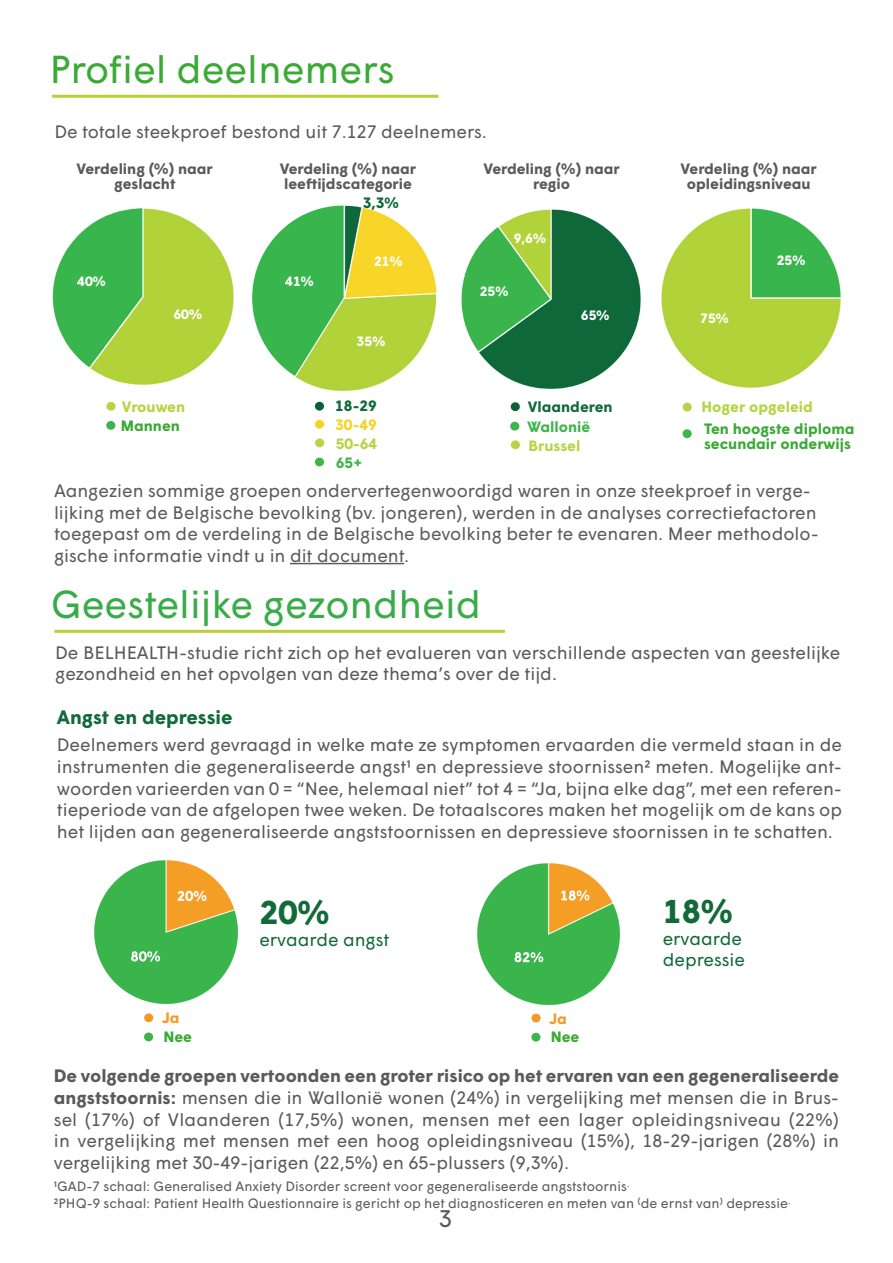
<style>
.page{position:relative;width:893px;height:1263px;background:#fff}
.page>*{position:absolute;margin:0;border:0;box-sizing:border-box;transform-origin:0 0}
.t1{font:39px "Wigrum";color:#39ab49}
.t2{font:39px "Wigrum";color:#3aaa35}
.t3{font:700 33px "Wigrum";color:#126a39}
.t4{font:24px "Wigrum";color:#58595b}
.t5{font:700 19.5px "Wigrum";color:#126a3a}
.t6{font:18px/21.6px "Wigrum";color:#5a595c;text-align:justify}
.t7{font:18px/21.6px "Wigrum";color:#5a5b5d}
.t8{font:18px/21.6px "Wigrum";color:#126a39}
.t9{font:700 15px/15px "Wigrum";color:#5a595c;text-align:center}
.t10{font:700 15px/15px "Wigrum";color:#3aaa35}
.t11{font:700 15px "Wigrum";color:#b5d442}
.t12{font:700 15px "Wigrum";color:#116a3a}
.t13{font:700 15px "Wigrum";color:#b7d446}
.t14{font:700 15px "Wigrum";color:#3fb64c}
.t15{font:700 15px "Wigrum";color:#f5d423}
.t16{font:700 15px "Wigrum";color:#f49923}
.t17{font:13.5px "Wigrum";color:#5a595c}
.t18{font:700 13.5px "Wigrum";color:#fff}
.s1{font-weight:700}
</style>
<div class="page">
<hr style="left:52px;top:95px;width:386px;height:3px;background:#bccf35">
<img style="left:52px;top:208px;width:182px;height:177px">
<img style="left:461px;top:209px;width:180px;height:180px">
<img style="left:661px;top:208px;width:180px;height:180px">
<hr style="left:290px;top:563px;width:114px;height:1px;background:#5a5b5d">
<div style="left:106px;top:402px;width:10px;height:9px;background:#b7d446;border-radius:50%"></div>
<div style="left:106px;top:421px;width:9px;height:9px;background:#3cb54b;border-radius:50%"></div>
<div style="left:683px;top:403px;width:9px;height:8px;background:#b7d446;border-radius:50%"></div>
<div style="left:683px;top:429px;width:9px;height:9px;background:#3cb54b;border-radius:50%"></div>
<div style="left:315px;top:438px;width:9px;height:9px;background:#b7d446;border-radius:50%"></div>
<div style="left:315px;top:458px;width:9px;height:8px;background:#3cb54b;border-radius:50%"></div>
<div style="left:511px;top:440px;width:9px;height:9px;background:#b7d446;border-radius:50%"></div>
<div style="left:510px;top:422px;width:9px;height:9px;background:#3cb54b;border-radius:50%"></div>
<img style="left:252px;top:205px;width:185px;height:185px">
<div style="left:315px;top:420px;width:9px;height:9px;background:#f5d423;border-radius:50%"></div>
<div style="left:315px;top:402px;width:9px;height:9px;background:#0b6135;border-radius:50%"></div>
<div style="left:511px;top:402px;width:9px;height:9px;background:#0b6135;border-radius:50%"></div>
<hr style="left:54px;top:630px;width:451px;height:3px;background:#bccf35">
<img style="left:94px;top:860px;width:144px;height:144px">
<div style="left:144px;top:1013px;width:9px;height:9px;background:#f49923;border-radius:50%"></div>
<div style="left:144px;top:1032px;width:9px;height:9px;background:#3cb54b;border-radius:50%"></div>
<div style="left:531px;top:1014px;width:10px;height:8px;background:#f49923;border-radius:50%"></div>
<div style="left:531px;top:1033px;width:9px;height:8px;background:#3cb54b;border-radius:50%"></div>
<img style="left:477px;top:863px;width:143px;height:142px">
<p class="t2" style="left:49px;top:40px;width:347px">Profiel deelnemers</p>
<p class="t6" style="left:54px;top:120px;width:434px">De totale steekproef bestond uit 7.127 deelnemers.</p>
<p class="t9" style="left:77px;top:160px;width:138px">Verdeling (%) naar geslacht</p>
<p class="t9" style="left:280px;top:160px;width:138px;text-align:left">Verdeling (%) naar leeftijdscategorie</p>
<p class="t9" style="left:483px;top:160px;width:138px">Verdeling (%) naar regio</p>
<p class="t18" style="left:77px;top:271px;width:30px">40%</p>
<p class="t18" style="left:173px;top:304px;width:30px">60%</p>
<p class="t18" style="left:285px;top:271px;width:30px">41%</p>
<p class="t12" style="left:363px;top:191px;width:38px">3,3%</p>
<p class="t18" style="left:374px;top:251px;width:30px">21%</p>
<p class="t18" style="left:357px;top:331px;width:30px">35%</p>
<p class="t11" style="left:122px;top:395px;width:65px">Vrouwen</p>
<p class="t12" style="left:335px;top:395px;width:43px">18-29</p>
<p class="t15" style="left:335px;top:414px;width:43px">30-49</p>
<p class="t13" style="left:336px;top:432px;width:43px">50-64</p>
<p class="t14" style="left:336px;top:451px;width:28px">65+</p>
<p class="t10" style="left:121px;top:417px;width:60px">Mannen</p>
<p class="t18" style="left:514px;top:228px;width:34px">9,6%</p>
<p class="t18" style="left:480px;top:281px;width:30px">25%</p>
<p class="t18" style="left:581px;top:305px;width:30px">65%</p>
<p class="t12" style="left:528px;top:395px;width:86px">Vlaanderen</p>
<p class="t13" style="left:528px;top:434px;width:53px">Brussel</p>
<p class="t14" style="left:527px;top:415px;width:65px">Wallonië</p>
<p class="t9" style="left:681px;top:160px;width:138px">Verdeling (%) naar opleidingsniveau</p>
<p class="t18" style="left:700px;top:308px;width:30px">75%</p>
<p class="t18" style="left:777px;top:250px;width:30px">25%</p>
<p class="t11" style="left:702px;top:396px;width:113px">Hoger opgeleid</p>
<p class="t10" style="left:704px;top:420px;width:152px">Ten hoogste diploma secundair onderwijs</p>
<p class="t7" style="left:54px;top:479px;width:758px">Aangezien sommige groepen ondervertegenwoordigd waren in onze steekproef in verge-</p>
<p class="t7" style="left:54px;top:500px;width:766px">lijking met de Belgische bevolking (bv. jongeren), werden in de analyses correctiefactoren toegepast om de verdeling in de Belgische bevolking beter te evenaren. Meer methodolo&shy;gische informatie vindt u in dit document.</p>
<p class="t1" style="left:51px;top:575px;width:432px">Geestelijke gezondheid</p>
<p class="t6" style="left:55px;top:640px;width:786px">De BELHEALTH-studie richt zich op het evalueren van verschillende aspecten van geestelijke gezondheid en het opvolgen van deze thema’s over de tijd.</p>
<p class="t5" style="left:57px;top:702px;width:177px">Angst en depressie</p>
<p class="t6" style="left:57px;top:733px;width:787px">Deelnemers werd gevraagd in welke mate ze symptomen ervaarden die vermeld staan in de instrumenten die gegeneraliseerde angst1 en depressieve stoornissen2 meten. Mogelijke ant&shy;woorden varieerden van 0 = “Nee, helemaal niet” tot 4 = “Ja, bijna elke dag”, met een referen&shy;tieperiode van de afgelopen twee weken. De totaalscores maken het mogelijk om de kans op het lijden aan gegeneraliseerde angststoornissen en depressieve stoornissen in te schatten.</p>
<p class="t16" style="left:162px;top:1007px;width:19px">Ja</p>
<p class="t10" style="left:163px;top:1028px;width:30px">Nee</p>
<p class="t3" style="left:259px;top:887px;width:72px">20%</p>
<p class="t8" style="left:259px;top:927px;width:131px">ervaarde angst</p>
<p class="t16" style="left:549px;top:1007px;width:19px">Ja</p>
<p class="t10" style="left:551px;top:1028px;width:30px">Nee</p>
<p class="t3" style="left:663px;top:886px;width:72px">18%</p>
<p class="t8" style="left:663px;top:926px;width:84px">ervaarde depressie</p>
<p class="t6" style="left:54px;top:1064px;width:787px"><span class="s1">De volgende groepen vertoonden een groter risico op het ervaren van een gegeneraliseerde angststoornis:</span> mensen die in Wallonië wonen (24%) in vergelijking met mensen die in Brus&shy;sel (17%) of Vlaanderen (17,5%) wonen, mensen met een lager opleidingsniveau (22%) in vergelijking met mensen met een hoog opleidingsniveau (15%), 18-29-jarigen (28%) in vergelijking met 30-49-jarigen (22,5%) en 65-plussers (9,3%).</p>
<p class="t17" style="left:54px;top:1176px;width:577px">1GAD-7 schaal: Generalised Anxiety Disorder screent voor gegeneraliseerde angststoornis.</p>
<p class="t17" style="left:54px;top:1193px;width:738px">2PHQ-9 schaal: Patient Health Questionnaire is gericht op het diagnosticeren en meten van (de ernst van) depressie.</p>
<p class="t4" style="left:439px;top:1200px;width:15px">3</p>
</div>
